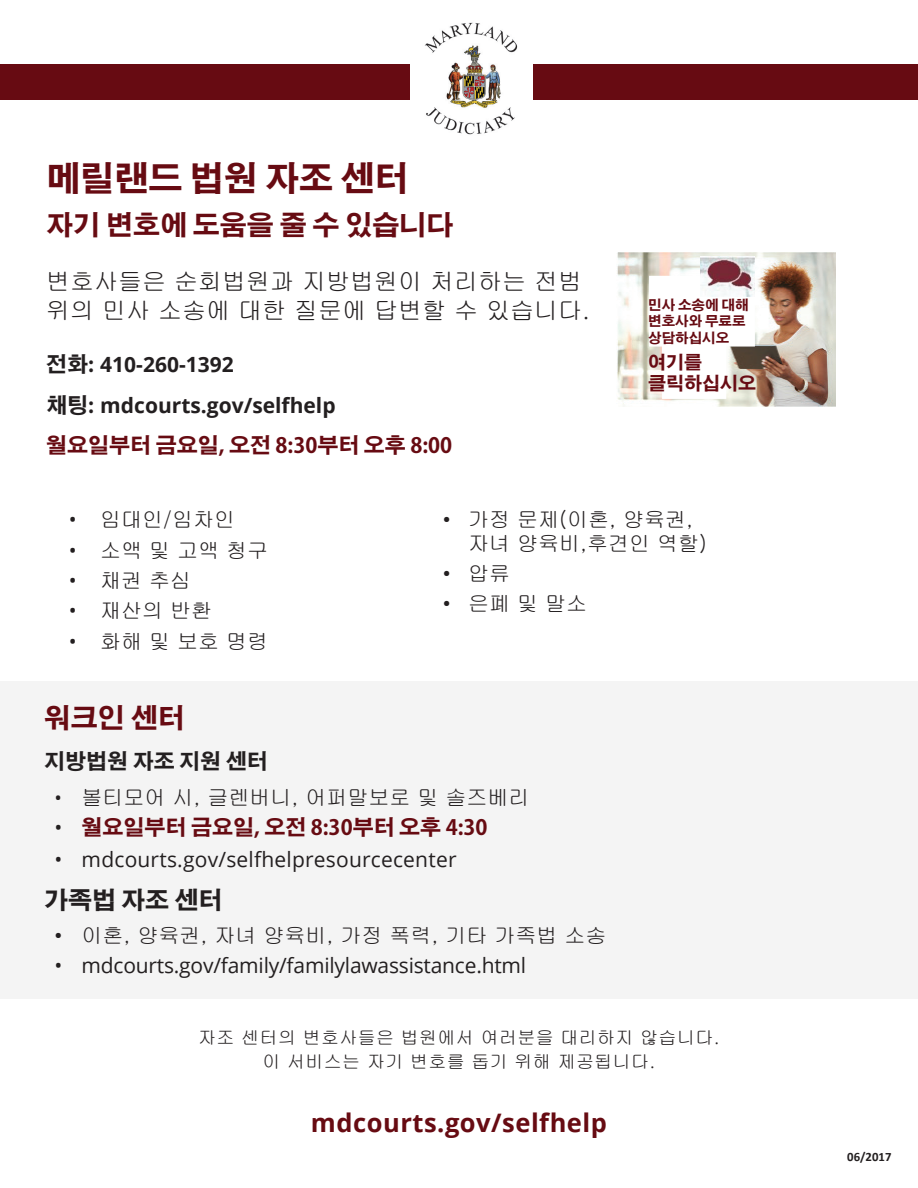
<style>
.page{position:relative;width:918px;height:1188px;background:#fff}
.page>*{position:absolute;margin:0;border:0;box-sizing:border-box;transform-origin:0 0}
.t1{font:700 34.05px "Adobe Gothic Std";color:#670b12}
.t2{font:700 27px "Adobe Gothic Std";color:#670b12}
.t3{font:700 25.5px "Open Sans";letter-spacing:.02em;color:#670b12}
.t4{font:24px/28.8px "Gulim";color:#231f20}
.t5{font:700 24px "Adobe Gothic Std";color:#231f20}
.t6{font:21px/24px "Gulim";color:#231f20}
.t7{font:700 21px "Adobe Gothic Std";color:#670b12}
.t8{font:21px "Open Sans";letter-spacing:-.01em;color:#231f20}
.t9{font:700 21px/40.5px "Open Sans";color:#231f20}
.t10{font:21px "Open Sans";letter-spacing:.01em;color:#231f20}
.t11{font:700 21px "Adobe Gothic Std";color:#231f20}
.t12{font:18px/24px "Gulim";letter-spacing:.02em;color:#231f20;text-align:center}
.t13{font:700 18px/21.6px "Adobe Gothic Std";color:#670b12}
.t14{font:700 13.5px/16.5px "Adobe Gothic Std";color:#670b12}
.t15{font:700 12.75px "Calibri";color:#231f20}
.s1{font-family:"Adobe Gothic Std"}
.s2{font-family:"Open Sans"}
.s3{font-family:"Open Sans";font-size:19.8px}
.s4{font-family:"Open Sans";font-weight:400;color:#231f20}
</style>
<div class="page">
<div style="left:0;top:64px;width:918px;height:36px;background:#670b12"></div>
<div style="left:410px;top:21px;width:122px;height:126px;background:#fff"></div>
<div style="left:0;top:681px;width:918px;height:318px;background:#f4f4f4"></div>
<img style="left:424px;top:22px;width:94px;height:113px">
<img style="left:617px;top:252px;width:219px;height:155px">
<div style="left:649px;top:276px;width:106px;height:71px;background:#fff"></div>
<div style="left:662px;top:341px;width:64px;height:58px;background:#fff"></div>
<img style="left:701px;top:256px;width:54px;height:41px">
<h1 class="t1" style="left:46px;top:158px;width:364px">메릴랜드 법원 자조 센터</h1>
<p class="t2" style="left:46px;top:208px;width:409px">자기 변호에 도움을 줄 수 있습니다</p>
<p class="t4" style="left:46px;top:267px;width:545px">변호사들은 순회법원과 지방법원이 처리하는 전범 위의 민사 소송에 대한 질문에 답변할 수 있습니다.</p>
<p class="t9" style="left:46px;top:344px;width:291px"><span class="s1">전화:</span> 410-260-1392<br><span class="s1">채팅:</span> mdcourts.gov/selfhelp</p>
<p class="t7" style="left:46px;top:433px;width:407px">월요일부터 금요일, 오전 8:30부터 오후 8:00</p>
<p class="t14" style="left:648px;top:297px;width:102px">민사 소송에 대해 변호사와 무료로 상담하십시오</p>
<p class="t13" style="left:648px;top:352px;width:109px">여기를 클릭하십시오</p>
<p class="t6" style="left:69px;top:508px;width:168px"><span class="s2">•</span> 임대인/임차인</p>
<p class="t6" style="left:69px;top:538px;width:201px"><span class="s2">•</span> 소액 및 고액 청구</p>
<p class="t6" style="left:69px;top:569px;width:124px"><span class="s2">•</span> 채권 추심</p>
<p class="t6" style="left:69px;top:599px;width:145px"><span class="s2">•</span> 재산의 반환</p>
<p class="t6" style="left:69px;top:629px;width:201px"><span class="s2">•</span> 화해 및 보호 명령</p>
<p class="t6" style="left:468px;top:507px;width:240px;text-indent:-26px">• 가정 문제(이혼, 양육권, 자녀 양육비,후견인 역할)</p>
<p class="t6" style="left:443px;top:562px;width:69px">• 압류</p>
<p class="t6" style="left:443px;top:592px;width:146px">• 은폐 및 말소</p>
<p class="t2" style="left:44px;top:702px;width:142px">워크인 센터</p>
<p class="t11" style="left:44px;top:749px;width:225px">지방법원 자조 지원 센터</p>
<p class="t6" style="left:55px;top:785px;width:476px"><span class="s3">•</span> 볼티모어 시, 글렌버니, 어퍼말보로 및 솔즈베리</p>
<p class="t7" style="left:55px;top:814px;width:434px"><span class="s4">•</span> 월요일부터 금요일, 오전 8:30부터 오후 4:30</p>
<p class="t10" style="left:55px;top:845px;width:403px">• mdcourts.gov/selfhelpresourcecenter</p>
<p class="t5" style="left:44px;top:886px;width:180px">가족법 자조 센터</p>
<p class="t6" style="left:55px;top:923px;width:554px">• 이혼, 양육권, 자녀 양육비, 가정 폭력, 기타 가족법 소송</p>
<p class="t8" style="left:55px;top:951px;width:473px">• mdcourts.gov/family/familylawassistance.html</p>
<p class="t12" style="left:198px;top:1025px;width:523px">자조 센터의 변호사들은 법원에서 여러분을 대리하지 않습니다. 이 서비스는 자기 변호를 돕기 위해 제공됩니다.</p>
<p class="t3" style="left:311px;top:1105px;width:297px">mdcourts.gov/selfhelp</p>
<p class="t15" style="left:847px;top:1149px;width:46px">06/2017</p>
</div>
